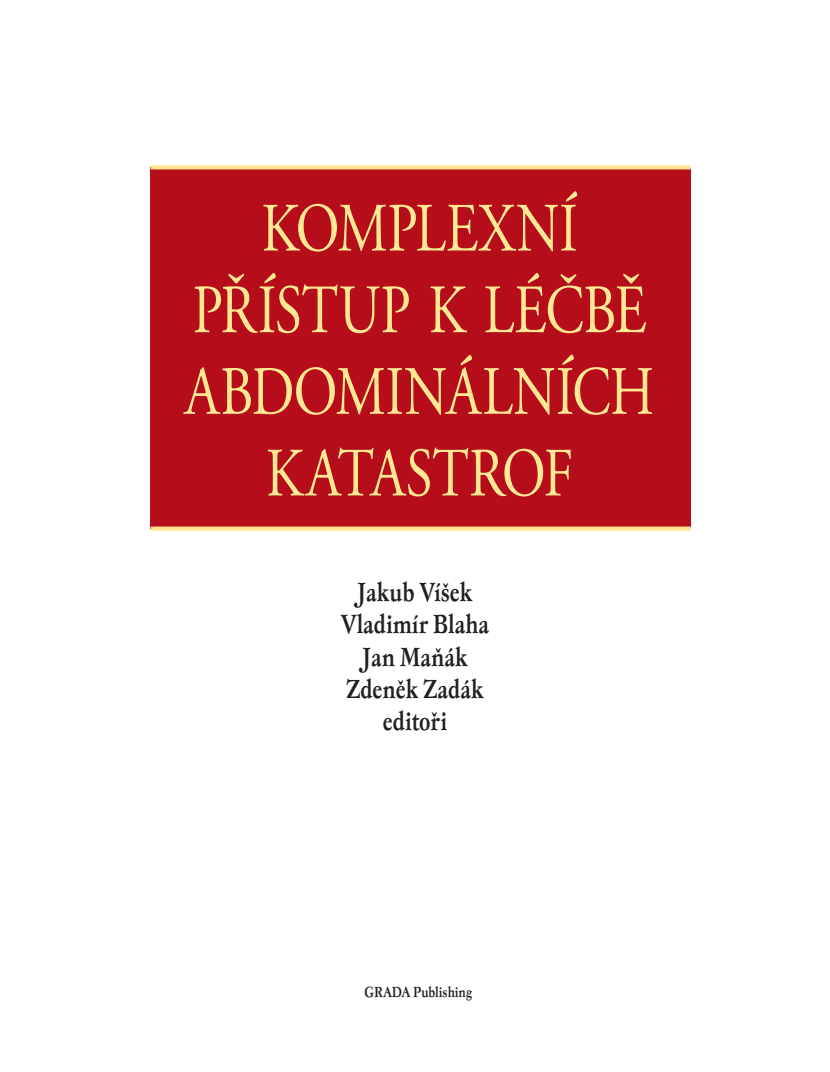
<style>
.page{position:relative;width:830px;height:1072px;background:#fff}
.page>*{position:absolute;margin:0;border:0;box-sizing:border-box;transform-origin:0 0}
.t1{font:69px/81.6px "Adobe Garamond Pro";letter-spacing:-.005em;color:#ffe894;text-align:center;scale:.8 1}
.t2{font:500 27px/32.4px "Garamond No 4 TEE";color:#231f20;text-align:center;scale:.8 1}
.t3{font:500 15px "Garamond No 4 TEE";color:#231f20;scale:.8 1}
</style>
<div class="page">
<div style="left:151px;top:167px;width:539px;height:361px;background:#b50e1a"></div>
<svg style="left:151px;top:165px;width:539px;height:4px;background:#ffe999"></svg>
<div style="left:151px;top:526px;width:539px;height:5px;background:#ffe894"></div>
<h1 class="t1" style="left:185px;top:194px;width:588px">KOMPLEXNÍ<br>PŘÍSTUP K LÉČBĚ<br>ABDOMINÁLNÍCH<br>KATASTROF</h1>
<p class="t2" style="left:341px;top:577px;width:187px">Jakub Víšek<br>Vladimír Blaha<br>Jan Maňák<br>Zdeněk Zadák editoři</p>
<p class="t3" style="left:364px;top:986px;width:136px">GRADA Publishing</p>
</div>
